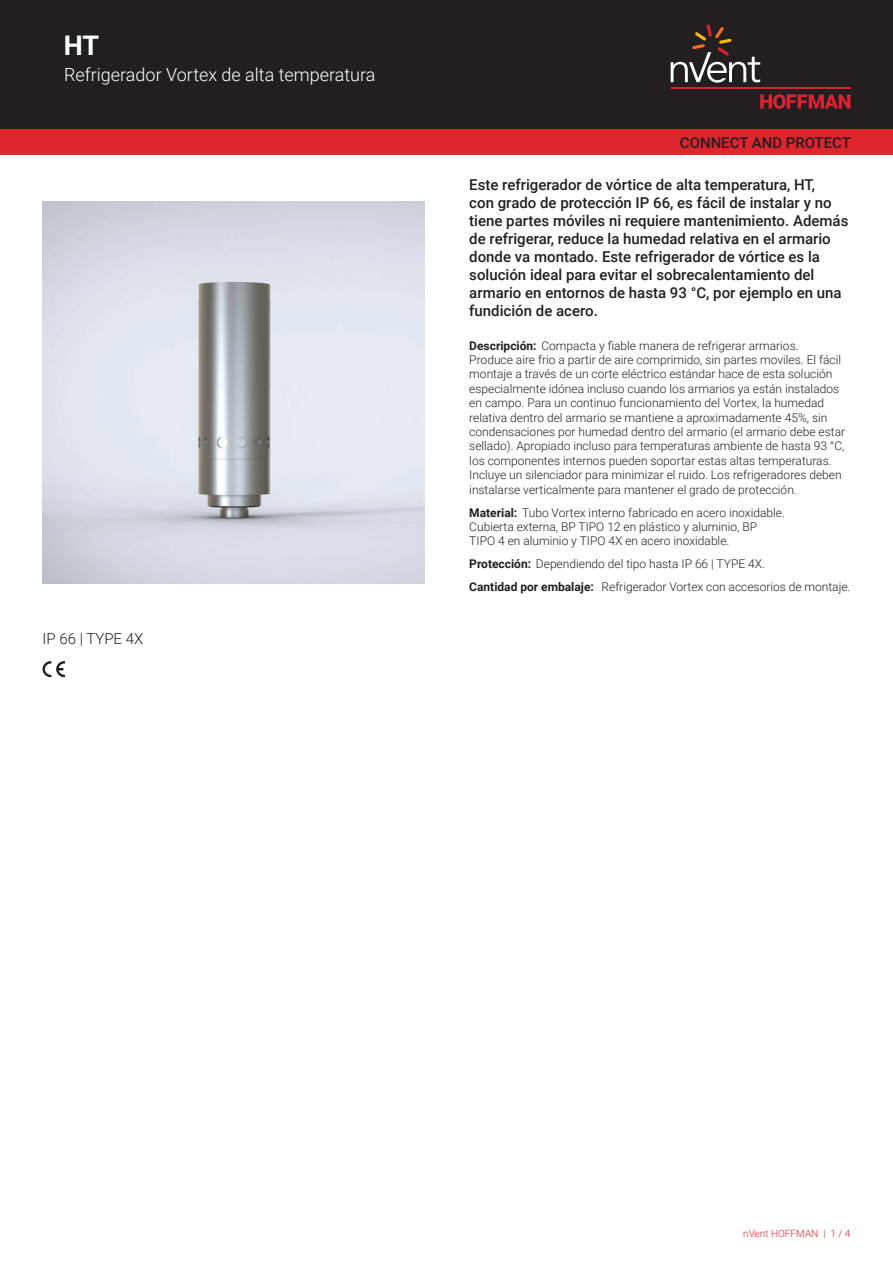
<style>
.page{position:relative;width:893px;height:1263px;background:#fff}
.page>*{position:absolute;margin:0;border:0;box-sizing:border-box;transform-origin:0 0}
.t1{font:700 27px "Roboto";color:#fff}
.t2{font:300 18px "Roboto";color:#fff}
.t3{font:500 15px/18px "Roboto";color:#231f20}
.t4{font:300 15px "Roboto";color:#231f20}
.t5{font:300 12px/14.4px "Roboto";color:#231f20}
.t6{font:300 10.05px "Roboto";color:#de252e}
.s1{font-weight:700}
</style>
<div class="page">
<div style="left:0;top:0;width:893px;height:129px;background:#231f20"></div>
<svg style="left:760px;top:94px;width:90px;height:15px"></svg>
<hr style="left:671px;top:88px;width:179px;height:1px;background:#db2230">
<svg style="left:671px;top:24px;width:89px;height:59px"></svg>
<div style="left:0;top:129px;width:893px;height:26px;background:#de252e"></div>
<img style="left:43px;top:202px;width:381px;height:382px">
<svg style="left:43px;top:661px;width:22px;height:16px"></svg>
<h1 class="t1" style="left:64px;top:27px;width:37px">HT</h1>
<h2 class="t2" style="left:64px;top:62px;width:313px">Refrigerador Vortex de alta temperatura</h2>
<p class="t4" style="left:43px;top:628px;width:102px">IP 66 | TYPE 4X</p>
<p class="t3" style="left:680px;top:133px;width:173px">CONNECT AND PROTECT</p>
<p class="t3" style="left:469px;top:175px;width:381px">Este refrigerador de vórtice de alta temperatura, HT,<br>con grado de protección IP 66, es fácil de instalar y no tiene partes móviles ni requiere mantenimiento. Además de refrigerar, reduce la humedad relativa en el armario donde va montado. Este refrigerador de vórtice es la solución ideal para evitar el sobrecalentamiento del armario en entornos de hasta 93 °C, por ejemplo en una fundición de acero.</p>
<p class="t5" style="left:469px;top:338px;width:377px"><span class="s1">Descripción:</span> Compacta y fiable manera de refrigerar armarios.<br>Produce aire frio a partir de aire comprimido, sin partes moviles. El fácil montaje a través de un corte eléctrico estándar hace de esta solución especialmente idónea incluso cuando los armarios ya están instalados en campo. Para un continuo funcionamiento del Vortex, la humedad relativa dentro del armario se mantiene a aproximadamente 45%, sin condensaciones por humedad dentro del armario (el armario debe estar sellado). Apropiado incluso para temperaturas ambiente de hasta 93 °C, los componentes internos pueden soportar estas altas temperaturas.<br>Incluye un silenciador para minimizar el ruido. Los refrigeradores deben instalarse verticalmente para mantener el grado de protección.</p>
<p class="t5" style="left:469px;top:505px;width:317px"><span class="s1">Material:</span> Tubo Vortex interno fabricado en acero inoxidable.<br>Cubierta externa, BP TIPO 12 en plástico y aluminio, BP<br>TIPO 4 en aluminio y TIPO 4X en acero inoxidable.</p>
<p class="t5" style="left:469px;top:552px;width:383px;line-height:23px"><span class="s1">Protección:</span> Dependiendo del tipo hasta IP 66 | TYPE 4X.<br><span class="s1">Cantidad por embalaje:</span> Refrigerador Vortex con accesorios de montaje.</p>
<p class="t6" style="left:743px;top:1226px;width:109px">nVent HOFFMAN | 1 / 4</p>
</div>
